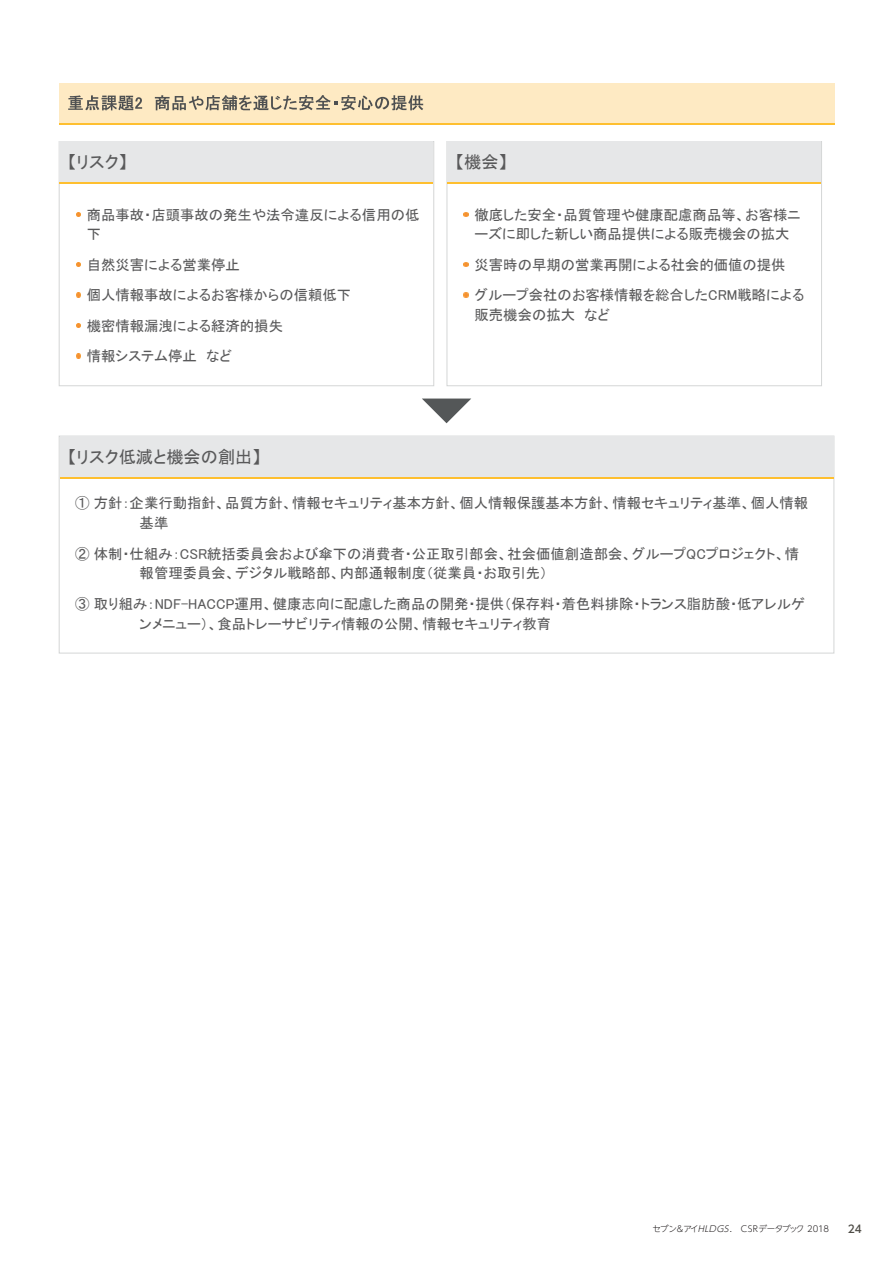
<style>
.page{position:relative;width:893px;height:1263px;background:#fff}
.page>*{position:absolute;margin:0;border:0;box-sizing:border-box;transform-origin:0 0}
.t1{font:17.25px "MS P Gothic";color:#59595a}
.t2{font:14.4px/19.8px "MS P Gothic";color:#59595a}
.t3{font:500 10.65px "UD Shin Go NT Pr 6 N";color:#4d4b45}
.t4{font:300 8.55px "UD Shin Go NT Pr 6 N";letter-spacing:-.025em;color:#231f20}
.s1{font-style:italic}
</style>
<div class="page">
<svg style="left:422px;top:399px;width:49px;height:24px"></svg>
<div style="left:59px;top:83px;width:775px;height:42px;background:#feeac3"></div>
<hr style="left:59px;top:123px;width:775px;height:2px;background:#febf2f">
<svg style="left:68px;top:95px;width:74px;height:15px"></svg>
<svg style="left:155px;top:95px;width:268px;height:15px"></svg>
<div style="left:59px;top:141px;width:375px;height:245px;border:1px solid #d4d6d6"></div>
<div style="left:60px;top:142px;width:373px;height:42px;background:#e6e7e8"></div>
<hr style="left:60px;top:182px;width:373px;height:2px;background:#febf2f">
<svg style="left:76px;top:212px;width:4px;height:4px"></svg>
<svg style="left:76px;top:262px;width:4px;height:5px"></svg>
<svg style="left:76px;top:293px;width:4px;height:4px"></svg>
<svg style="left:76px;top:323px;width:4px;height:5px"></svg>
<svg style="left:76px;top:354px;width:4px;height:4px"></svg>
<div style="left:447px;top:141px;width:375px;height:245px;border:1px solid #d4d6d6"></div>
<div style="left:447px;top:142px;width:374px;height:42px;background:#e6e7e8"></div>
<hr style="left:447px;top:182px;width:374px;height:2px;background:#febf2f">
<svg style="left:464px;top:212px;width:4px;height:4px"></svg>
<svg style="left:464px;top:262px;width:4px;height:5px"></svg>
<svg style="left:464px;top:293px;width:4px;height:4px"></svg>
<div style="left:60px;top:436px;width:773px;height:43px;background:#e6e7e8"></div>
<hr style="left:60px;top:477px;width:773px;height:2px;background:#febf2f">
<p class="t1" style="left:68px;top:154px;width:61px">【リスク】</p>
<p class="t2" style="left:87px;top:204px;width:334px">商品事故・店頭事故の発生や法令違反による信用の低下</p>
<p class="t2" style="left:87px;top:249px;width:266px;line-height:30.5px">自然災害による営業停止<br>個人情報事故によるお客様からの信頼低下機密情報漏洩による経済的損失<br>情報システム停止　など</p>
<p class="t1" style="left:456px;top:154px;width:53px">【機会】</p>
<p class="t2" style="left:475px;top:204px;width:327px">徹底した安全・品質管理や健康配慮商品等、お客様ニーズに即した新しい商品提供による販売機会の拡大</p>
<p class="t2" style="left:475px;top:249px;width:331px;line-height:30.5px">災害時の早期の営業再開による社会的価値の提供<br>グループ会社のお客様情報を総合したCRM戦略による</p>
<p class="t2" style="left:475px;top:305px;width:137px">販売機会の拡大　など</p>
<p class="t1" style="left:68px;top:448px;width:195px">【リスク低減と機会の創出】</p>
<p class="t2" style="left:140px;top:493px;width:670px;text-indent:-65px">① 方針：企業行動指針、品質方針、情報セキュリティ基本方針、個人情報保護基本方針、情報セキュリティ基準、個人情報基準</p>
<p class="t2" style="left:140px;top:543px;width:661px;text-indent:-65px">② 体制・仕組み：CSR統括委員会および傘下の消費者・公正取引部会、社会価値創造部会、グループQCプロジェクト、情報管理委員会、デジタル戦略部、内部通報制度（従業員・お取引先）</p>
<p class="t2" style="left:140px;top:594px;width:667px;text-indent:-65px">③ 取り組み：NDF-HACCP運用、健康志向に配慮した商品の開発・提供（保存料・着色料排除・トランス脂肪酸・低アレルゲンメニュー）、食品トレーサビリティ情報の公開、情報セキュリティ教育</p>
<p class="t4" style="left:652px;top:1222px;width:178px">セブン&amp;アイ<span class="s1">HLDGS</span>.　CSRデータブック 2018</p>
<p class="t3" style="left:848px;top:1220px;width:16px">24</p>
</div>
